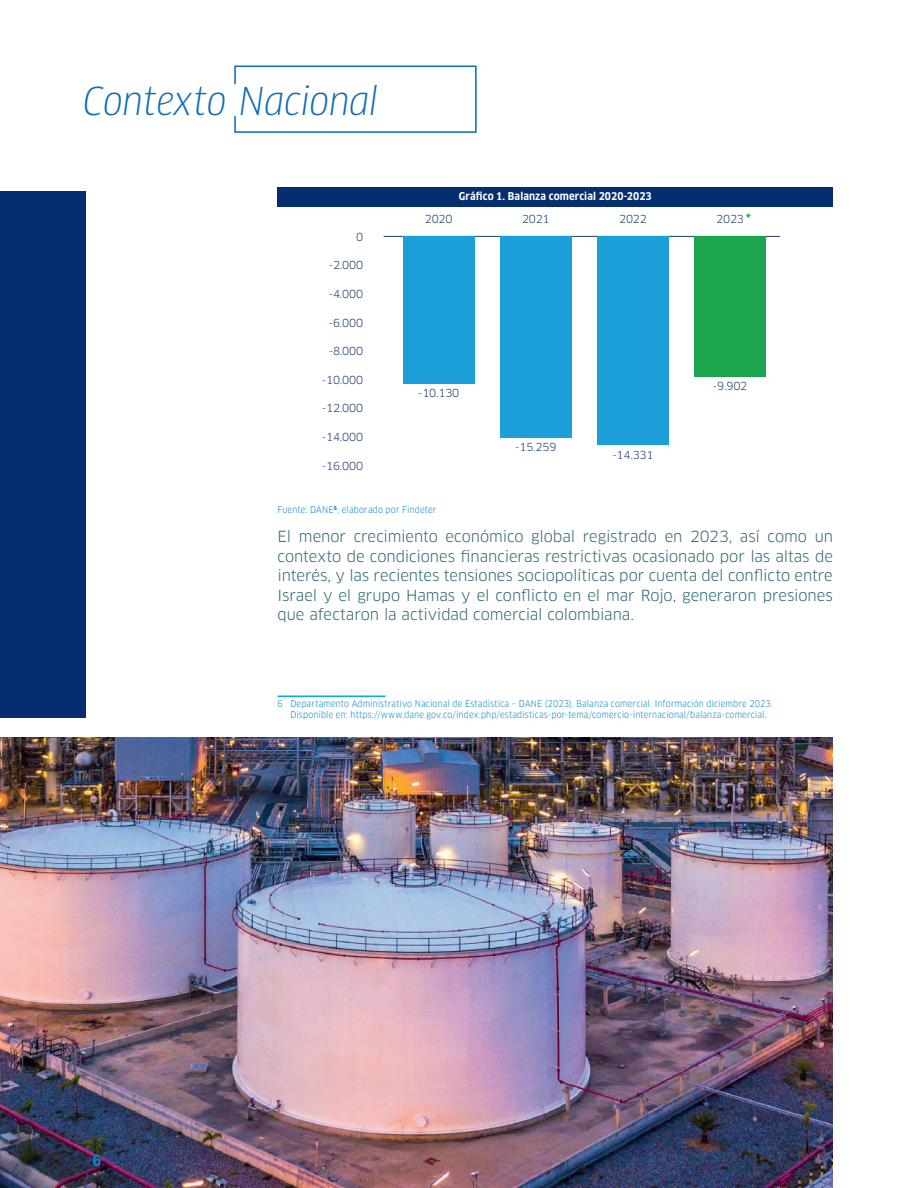
<style>
.page{position:relative;width:918px;height:1188px;background:#fff}
.page>*{position:absolute;margin:0;border:0;box-sizing:border-box;transform-origin:0 0}
.t1{font:italic 37.5px "Clan Pro Narr";color:#116db7}
.t2{font:15px/19.5px "Clan Pro";letter-spacing:-.005em;color:#2f6675;text-align:justify}
.t3{font:700 15px "Clan Pro Narr";color:#0587cb}
.t4{font:10.8px "Clan Pro";letter-spacing:-.02em;color:#1c3a6b}
.t5{font:700 10.5px "Clan Pro Narr";letter-spacing:.01em;color:#fff}
.t6{font:9px/10.8px "Clan Pro Narr";letter-spacing:.015em;color:#0587cb}
.s1{font-family:"Clan Pro Narr";font-weight:500;font-size:14.85px;color:#1ca54c}
</style>
<div class="page">
<div style="left:278px;top:187px;width:555px;height:19px;background:#052e70"></div>
<hr style="left:278px;top:695px;width:108px;height:2px;background:#00aeef">
<div style="left:0;top:191px;width:85px;height:527px;background:#052e70"></div>
<img style="left:0;top:737px;width:833px;height:451px">
<hr style="left:384px;top:236px;width:396px;height:1px;background:#1c3a6b">
<div style="left:403px;top:236px;width:71px;height:148px;background:#1c9ed9"></div>
<div style="left:500px;top:236px;width:71px;height:201px;background:#1c9ed9"></div>
<div style="left:597px;top:236px;width:71px;height:209px;background:#1c9ed9"></div>
<div style="left:695px;top:236px;width:71px;height:140px;background:#1ca54c"></div>
<svg style="left:234px;top:65px;width:243px;height:68px"></svg>
<h1 class="t1" style="left:83px;top:79px;width:296px">Contexto Nacional</h1>
<p class="t4" style="left:356px;top:230px;width:9px">0</p>
<p class="t4" style="left:329px;top:259px;width:36px">-2.000</p>
<p class="t4" style="left:329px;top:287px;width:36px">-4.000</p>
<p class="t4" style="left:329px;top:316px;width:36px">-6.000</p>
<p class="t4" style="left:329px;top:345px;width:36px">-8.000</p>
<p class="t4" style="left:322px;top:373px;width:43px">-10.000</p>
<p class="t4" style="left:322px;top:402px;width:43px">-12.000</p>
<p class="t4" style="left:322px;top:430px;width:43px">-14.000</p>
<p class="t4" style="left:322px;top:459px;width:43px">-16.000</p>
<p class="t5" style="left:459px;top:190px;width:194px">Gráfico 1. Balanza comercial 2020-2023</p>
<p class="t4" style="left:425px;top:213px;width:29px">2020</p>
<p class="t4" style="left:522px;top:213px;width:29px">2021</p>
<p class="t4" style="left:619px;top:213px;width:29px">2022</p>
<p class="t4" style="left:716px;top:213px;width:36px">2023 <span class="s1">*</span></p>
<p class="t4" style="left:418px;top:387px;width:43px">-10.130</p>
<p class="t4" style="left:515px;top:441px;width:43px">-15.259</p>
<p class="t4" style="left:612px;top:448px;width:43px">-14.331</p>
<p class="t4" style="left:713px;top:380px;width:36px">-9.902</p>
<p class="t6" style="left:278px;top:504px;width:160px">Fuente: DANE<sup>6</sup>; elaborado por Findeter</p>
<p class="t2" style="left:278px;top:527px;width:557px">El menor crecimiento económico global registrado en 2023, así como un contexto de condiciones financieras restrictivas ocasionado por las altas de interés, y las recientes tensiones sociopolíticas por cuenta del conflicto entre Israel y el grupo Hamas y el conflicto en el mar Rojo, generaron presiones que afectaron la actividad comercial colombiana.</p>
<p class="t3" style="left:93px;top:1152px;width:10px">6</p>
<p class="t6" style="left:290px;top:698px;width:484px;text-indent:-13px">6 Departamento Administrativo Nacional de Estadística – DANE (2023). Balanza comercial. Información diciembre 2023.<br>Disponible en: https://www.dane.gov.co/index.php/estadisticas-por-tema/comercio-internacional/balanza-comercial.</p>
</div>
